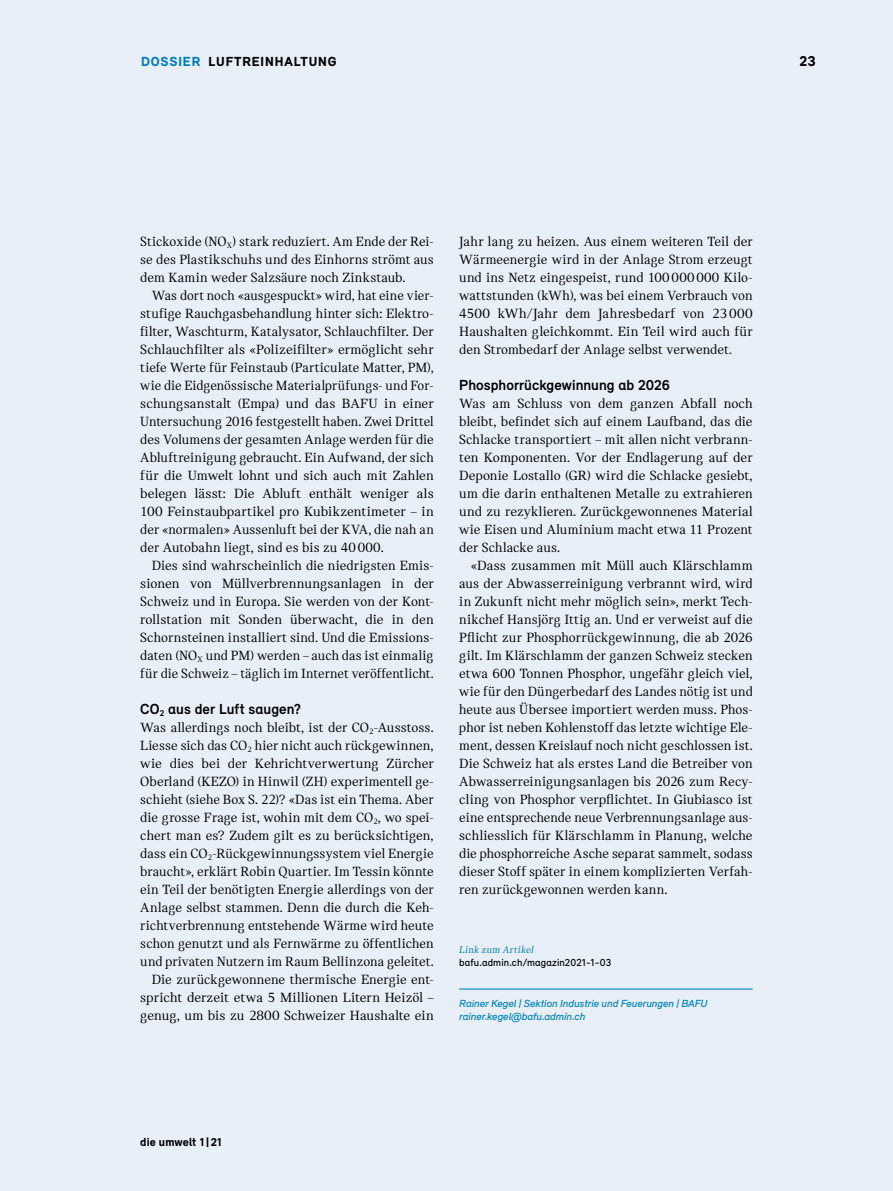
<style>
.page{position:relative;width:893px;height:1191px;background:#e8eff8}
.page>*{position:absolute;margin:0;border:0;box-sizing:border-box;transform-origin:0 0}
.t1{font:700 15px "Relevant";letter-spacing:.005em;color:#000}
.t2{font:900 15px "Relevant";color:#000}
.t3{font:14.25px/18px "Catalog";letter-spacing:.005em;color:#000;text-align:justify}
.t4{font:900 13.5px "Relevant";letter-spacing:.065em;color:#000}
.t5{font:900 12px "Relevant";letter-spacing:.01em;color:#000}
.t6{font:italic 500 10.65px/13.5px "Relevant";letter-spacing:-.01em;color:#0083c1;scale:1.04 1}
.t7{font:500 10.5px "Relevant";letter-spacing:.01em;color:#000}
.t8{font:italic 10.5px "Catalog";letter-spacing:.035em;color:#007cbc}
.s1{color:#007cbc}
</style>
<div class="page">
<hr style="left:459px;top:988px;width:294px;height:1px;background:#0083c1">
<p class="t4" style="left:141px;top:53px;width:197px"><span class="s1">DOSSIER</span> LUFTREINHALTUNG</p>
<p class="t2" style="left:799px;top:52px;width:18px">23</p>
<p class="t3" style="left:140px;top:232px;width:295px">Stickoxide (NO<sub>X</sub>) stark reduziert. Am Ende der Rei&shy;se des Plastikschuhs und des Einhorns strömt aus dem Kamin weder Salzsäure noch Zinkstaub.</p>
<p class="t3" style="left:140px;top:286px;width:295px;text-indent:11px">Was dort noch «ausgespuckt» wird, hat eine vier&shy;stufige Rauchgasbehandlung hinter sich: Elektro&shy;filter, Waschturm, Katalysator, Schlauchfilter. Der Schlauchfilter als «Polizeifilter» ermöglicht sehr tiefe Werte für Feinstaub (Particulate Matter, PM), wie die Eidgenössische Materialprüfungs- und For&shy;schungsanstalt (Empa) und das BAFU in einer Untersuchung 2016 festgestellt haben. Zwei Drittel des Volumens der gesamten Anlage werden für die Abluftreinigung gebraucht. Ein Aufwand, der sich für die Umwelt lohnt und sich auch mit Zahlen belegen lässt: Die Abluft enthält weniger als 100 Feinstaubpartikel pro Kubikzentimeter – in der «normalen» Aussenluft bei der KVA, die nah an der Autobahn liegt, sind es bis zu 40000.</p>
<p class="t3" style="left:140px;top:556px;width:295px;text-indent:11px">Dies sind wahrscheinlich die niedrigsten Emis&shy;sionen von Müllverbrennungsanlagen in der Schweiz und in Europa. Sie werden von der Kont&shy;rollstation mit Sonden überwacht, die in den Schornsteinen installiert sind. Und die Emissions&shy;daten (NO<sub>X</sub> und PM) werden – auch das ist einmalig für die Schweiz – täglich im Internet veröffentlicht.</p>
<p class="t1" style="left:140px;top:700px;width:162px">CO<sub>2</sub> aus der Luft saugen?</p>
<p class="t3" style="left:140px;top:718px;width:295px;text-align:right">Was allerdings noch bleibt, ist der CO<sub>2</sub>-Ausstoss.<br>Liesse sich das CO<sub>2</sub> hier nicht auch rückgewinnen, wie dies bei der Kehrichtverwertung Zürcher Oberland (KEZO) in Hinwil (ZH) experimentell ge&shy;schieht (siehe Box S. 22)? «Das ist ein Thema. Aber die grosse Frage ist, wohin mit dem CO<sub>2</sub>, wo spei&shy;chert man es? Zudem gilt es zu berücksichtigen, dass ein CO<sub>2</sub>-Rückgewinnungssystem viel Energie braucht», erklärt Robin Quartier. Im Tessin könnte ein Teil der benötigten Energie allerdings von der Anlage selbst stammen. Denn die durch die Keh&shy;richtverbrennung entstehende Wärme wird heute schon genutzt und als Fernwärme zu öffentlichen und privaten Nutzern im Raum Bellinzona geleitet.<br>Die zurückgewonnene thermische Energie ent&shy;spricht derzeit etwa 5 Millionen Litern Heizöl – genug, um bis zu 2800 Schweizer Haushalte ein</p>
<p class="t3" style="left:459px;top:232px;width:295px">Jahr lang zu heizen. Aus einem weiteren Teil der Wärmeenergie wird in der Anlage Strom erzeugt und ins Netz eingespeist, rund 100000000 Kilo&shy;wattstunden (kWh), was bei einem Verbrauch von 4500 kWh/Jahr dem Jahresbedarf von 23000<br>Haushalten gleichkommt. Ein Teil wird auch für den Strombedarf der Anlage selbst verwendet.</p>
<p class="t1" style="left:459px;top:376px;width:212px">Phosphorrückgewinnung ab 2026</p>
<p class="t3" style="left:459px;top:394px;width:295px">Was am Schluss von dem ganzen Abfall noch bleibt, befindet sich auf einem Laufband, das die Schlacke transportiert – mit allen nicht verbrann&shy;ten Komponenten. Vor der Endlagerung auf der Deponie Lostallo (GR) wird die Schlacke gesiebt, um die darin enthaltenen Metalle zu extrahieren und zu rezyklieren. Zurückgewonnenes Material wie Eisen und Aluminium macht etwa 11 Prozent der Schlacke aus.</p>
<p class="t3" style="left:459px;top:556px;width:295px;text-indent:11px">«Dass zusammen mit Müll auch Klärschlamm aus der Abwasserreinigung verbrannt wird, wird in Zukunft nicht mehr möglich sein», merkt Tech&shy;nikchef Hansjörg Ittig an. Und er verweist auf die Pflicht zur Phosphorrückgewinnung, die ab 2026 gilt. Im Klärschlamm der ganzen Schweiz stecken etwa 600 Tonnen Phosphor, ungefähr gleich viel, wie für den Düngerbedarf des Landes nötig ist und heute aus Übersee importiert werden muss. Phos&shy;phor ist neben Kohlenstoff das letzte wichtige Ele&shy;ment, dessen Kreislauf noch nicht geschlossen ist.<br>Die Schweiz hat als erstes Land die Betreiber von Abwasserreinigungsanlagen bis 2026 zum Recy&shy;cling von Phosphor verpflichtet. In Giubiasco ist eine entsprechende neue Verbrennungsanlage aus&shy;schliesslich für Klärschlamm in Planung, welche die phosphorreiche Asche separat sammelt, sodass dieser Stoff später in einem komplizierten Verfah&shy;ren zurückgewonnen werden kann.</p>
<p class="t8" style="left:459px;top:943px;width:76px">Link zum Artikel</p>
<p class="t7" style="left:459px;top:956px;width:154px">bafu.admin.ch/magazin2021-1-03</p>
<p class="t6" style="left:459px;top:996px;width:240px">Rainer Kegel | Sektion Industrie und Feuerungen | BAFU rainer.kegel@bafu.admin.ch</p>
<p class="t5" style="left:140px;top:1135px;width:83px">die umwelt 1 |21</p>
</div>
